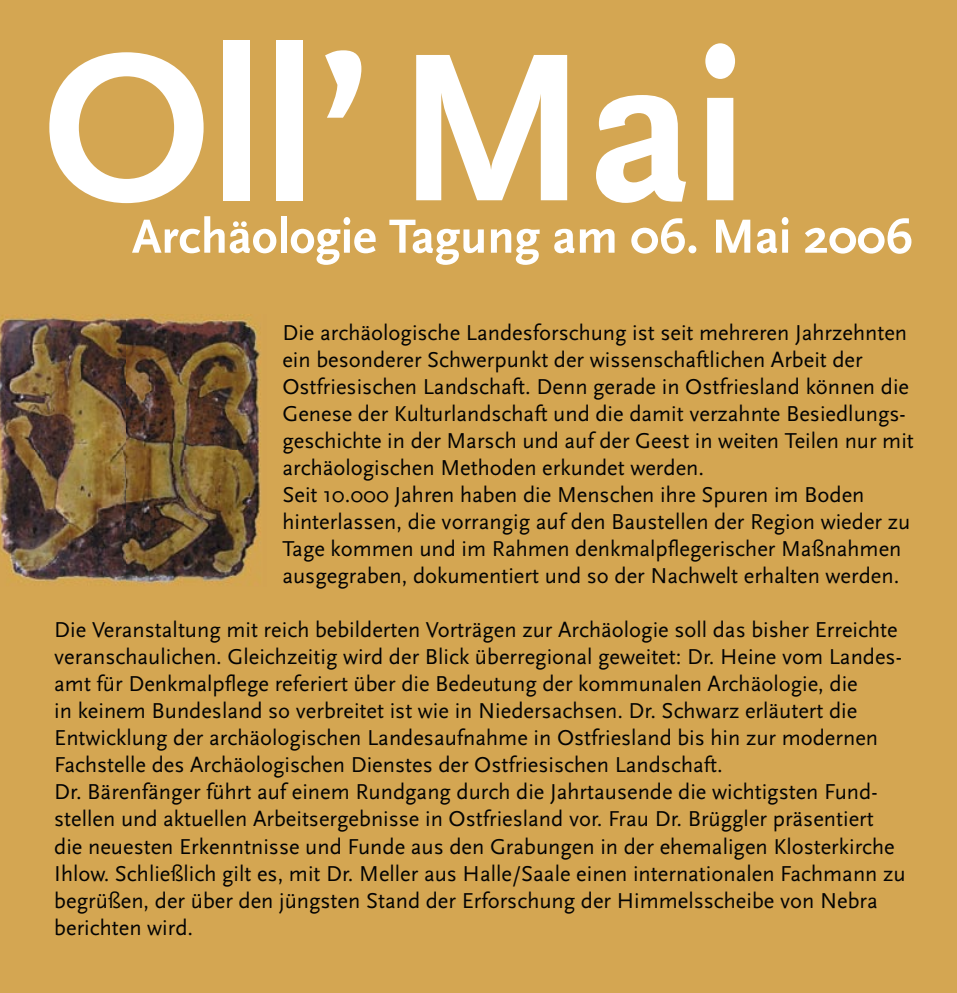
<style>
.page{position:relative;width:957px;height:993px;background:#fff}
.page>*{position:absolute;margin:0;border:0;box-sizing:border-box;transform-origin:0 0}
.t1{font:700 220px "Scala Sans";color:#fff}
.t2{font:700 50px "Scala Sans";color:#fff}
.t3{font:22.5px/27px "Scala Sans";color:#030303}
</style>
<div class="page">
<div style="left:0;top:0;width:957px;height:992px;background:#d4a652"></div>
<img style="left:0;top:314px;width:261px;height:271px">
<h1 class="t1" style="left:43px;top:10px;width:706px">Oll’ Mai</h1>
<h2 class="t2" style="left:132px;top:209px;width:782px">Archäologie Tagung am 06. Mai 2006</h2>
<p class="t3" style="left:282px;top:319px;width:633px">Die archäologische Landesforschung ist seit mehreren Jahrzehnten ein besonderer Schwerpunkt der wissenschaftlichen Arbeit der Ostfriesischen Landschaft. Denn gerade in Ostfriesland können die Genese der Kulturlandschaft und die damit verzahnte Besiedlungs&shy;geschichte in der Marsch und auf der Geest in weiten Teilen nur mit archäologischen Methoden erkundet werden.<br>Seit 10.000 Jahren haben die Menschen ihre Spuren im Boden hinterlassen, die vorrangig auf den Baustellen der Region wieder zu Tage kommen und im Rahmen denkmalpflegerischer Maßnahmen ausgegraben, dokumentiert und so der Nachwelt erhalten werden.</p>
<p class="t3" style="left:54px;top:616px;width:853px">Die Veranstaltung mit reich bebilderten Vorträgen zur Archäologie soll das bisher Er reichte veranschaulichen. Gleichzeitig wird der Blick überregional geweitet: Dr. Heine vom Landes&shy;amt für Denkmalpflege referiert über die Bedeutung der kommunalen Archäologie, die<br>in keinem Bundesland so verbreitet ist wie in Niedersachsen. Dr. Schwarz erläutert die Entwicklung der archäologischen Landesaufnahme in Ostfriesland bis hin zur modernen Fachstelle des Archäologischen Dienstes der Ostfriesischen Landschaft.<br>Dr. Bärenfänger führt auf einem Rundgang durch die Jahrtausende die wichtigsten Fund&shy;stellen und aktuellen Arbeitsergebnisse in Ostfriesland vor. Frau Dr. Brüggler präsentiert die neuesten Erkenntnisse und Funde aus den Grabungen in der ehemaligen Klosterkirche Ihlow. Schließlich gilt es, mit Dr. Meller aus Halle/Saale einen internationalen Fachmann zu begrüßen, der über den jüngsten Stand der Erforschung der Himmelsscheibe von Nebra berichten wird.</p>
</div>
